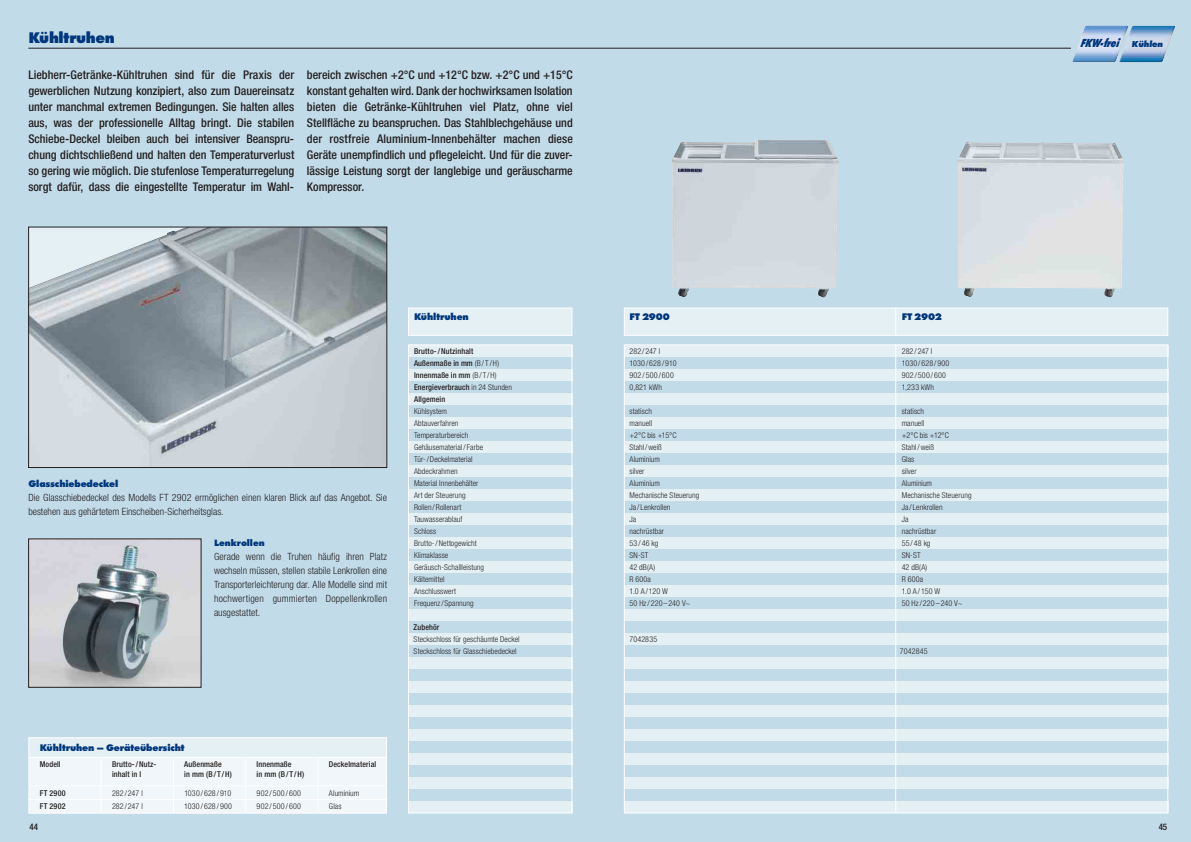
<style>
.page{position:relative;width:1191px;height:842px;background:#c2dbe8}
.page>*{position:absolute;margin:0;border:0;box-sizing:border-box;transform-origin:0 0}
.t1{font:700 expanded 16px "Futura";letter-spacing:-.025em;color:#00377c}
.t2{font:italic 700 expanded 12.1px "Futura";color:#00377c;scale:.74 1}
.t3{font:500 condensed 12px/16px "Helvetica Neue LTW1 G";color:#231f20;text-align:justify}
.t4{font:300 condensed 10px/14px "Helvetica Neue LTW1 G";color:#231f20;text-align:justify}
.t5{font:700 expanded 10px "Futura";letter-spacing:-.015em;color:#00377c}
.t6{font:700 expanded 9.5px "Futura";letter-spacing:-.005em;color:#00377c}
.t7{font:italic 700 expanded 9px "Futura";letter-spacing:-.02em;color:#00377c}
.t8{font:500 condensed 9px "Helvetica Neue LTW1 G";color:#231f20}
.t9{font:300 condensed 8px/12px "Helvetica Neue LTW1 G";letter-spacing:.005em;color:#231f20}
.t10{font:500 condensed 8px/12px "Helvetica Neue LTW1 G";letter-spacing:.01em;color:#231f20}
.t11{font:300 condensed 8px/12px "Helvetica Neue LTW1 G";letter-spacing:.025em;color:#231f20}
.t12{font:300 condensed 8px "Helvetica Neue LTW1 G";letter-spacing:.03em;color:#231f20}
.s1{font-weight:300}
</style>
<div class="page">
<img style="left:1128px;top:26px;width:47px;height:36px">
<img style="left:30px;top:229px;width:355px;height:237px">
<div style="left:28px;top:227px;width:359px;height:241px;border:1px solid #231f20"></div>
<img style="left:957px;top:142px;width:167px;height:156px">
<img style="left:672px;top:139px;width:167px;height:159px">
<hr style="left:28px;top:737px;width:73px;height:1px;background:#fff">
<hr style="left:101px;top:737px;width:286px;height:1px;background:#fff">
<svg style="left:28px;top:738px;width:359px;height:75px;background:#edf4f8"></svg>
<hr style="left:28px;top:813px;width:359px;height:1px;background:#fff">
<hr style="left:28px;top:785px;width:359px;height:1px;background:#fff">
<svg style="left:408px;top:307px;width:165px;height:29px;background:#e6f0f5"></svg>
<div style="left:408px;top:777px;width:164px;height:12px;background:#e5f0f5"></div>
<div style="left:408px;top:800px;width:164px;height:12px;background:#e5f0f5"></div>
<div style="left:408px;top:753px;width:164px;height:12px;background:#e5f0f5"></div>
<div style="left:408px;top:729px;width:164px;height:12px;background:#e5f0f5"></div>
<div style="left:408px;top:705px;width:164px;height:12px;background:#e5f0f5"></div>
<div style="left:408px;top:681px;width:164px;height:12px;background:#e5f0f5"></div>
<div style="left:408px;top:657px;width:164px;height:12px;background:#e5f0f5"></div>
<div style="left:408px;top:633px;width:164px;height:12px;background:#e5f0f5"></div>
<div style="left:408px;top:609px;width:164px;height:12px;background:#e5f0f5"></div>
<div style="left:408px;top:585px;width:164px;height:12px;background:#e5f0f5"></div>
<div style="left:408px;top:561px;width:164px;height:12px;background:#e5f0f5"></div>
<div style="left:408px;top:537px;width:164px;height:12px;background:#e5f0f5"></div>
<div style="left:408px;top:513px;width:164px;height:12px;background:#e5f0f5"></div>
<div style="left:408px;top:489px;width:164px;height:12px;background:#e5f0f5"></div>
<div style="left:408px;top:465px;width:164px;height:12px;background:#e5f0f5"></div>
<div style="left:408px;top:441px;width:164px;height:12px;background:#e5f0f5"></div>
<div style="left:408px;top:417px;width:164px;height:12px;background:#e5f0f5"></div>
<div style="left:408px;top:393px;width:164px;height:12px;background:#e5f0f5"></div>
<div style="left:408px;top:369px;width:164px;height:12px;background:#e5f0f5"></div>
<div style="left:408px;top:345px;width:164px;height:12px;background:#e5f0f5"></div>
<div style="left:408px;top:344px;width:164px;height:469px;border:1px solid #fff"></div>
<div style="left:624px;top:308px;width:543px;height:27px;background:#e5f0f5"></div>
<div style="left:624px;top:307px;width:544px;height:29px;border:1px solid #fff"></div>
<div style="left:624px;top:800px;width:544px;height:12px;background:#e5f0f5"></div>
<div style="left:624px;top:777px;width:544px;height:12px;background:#e5f0f5"></div>
<div style="left:624px;top:753px;width:544px;height:12px;background:#e5f0f5"></div>
<div style="left:624px;top:729px;width:544px;height:12px;background:#e5f0f5"></div>
<div style="left:624px;top:705px;width:544px;height:12px;background:#e5f0f5"></div>
<div style="left:624px;top:681px;width:544px;height:12px;background:#e5f0f5"></div>
<div style="left:624px;top:657px;width:544px;height:12px;background:#e5f0f5"></div>
<div style="left:624px;top:633px;width:544px;height:12px;background:#e5f0f5"></div>
<div style="left:624px;top:609px;width:544px;height:12px;background:#e5f0f5"></div>
<div style="left:624px;top:585px;width:544px;height:12px;background:#e5f0f5"></div>
<div style="left:624px;top:561px;width:544px;height:12px;background:#e5f0f5"></div>
<div style="left:624px;top:537px;width:544px;height:12px;background:#e5f0f5"></div>
<div style="left:624px;top:513px;width:544px;height:12px;background:#e5f0f5"></div>
<div style="left:624px;top:489px;width:544px;height:12px;background:#e5f0f5"></div>
<div style="left:624px;top:465px;width:544px;height:12px;background:#e5f0f5"></div>
<div style="left:624px;top:441px;width:544px;height:12px;background:#e5f0f5"></div>
<div style="left:624px;top:417px;width:544px;height:12px;background:#e5f0f5"></div>
<div style="left:624px;top:393px;width:544px;height:12px;background:#e5f0f5"></div>
<div style="left:624px;top:369px;width:544px;height:12px;background:#e5f0f5"></div>
<div style="left:624px;top:345px;width:544px;height:12px;background:#e5f0f5"></div>
<svg style="left:895px;top:307px;width:1px;height:29px"></svg>
<hr style="left:895px;top:344px;width:1px;height:469px;background:#fff">
<img style="left:30px;top:541px;width:169px;height:144px">
<img style="left:1072px;top:26px;width:56px;height:36px">
<hr style="left:28px;top:48px;width:1043px;height:1px;background:#231f20">
<h1 class="t1" style="left:28px;top:31px;width:88px">Kühltruhen</h1>
<p class="t3" style="left:28px;top:69px;width:267px">Liebherr-Getränke-Kühltruhen sind für die Praxis der gewerblichen Nutzung konzipiert, also zum Dauereinsatz unter manchmal extremen Bedingungen. Sie halten alles aus, was der professionelle Alltag bringt. Die stabilen Schiebe-Deckel bleiben auch bei intensiver Beanspru - ch ung dichtschließend und halten den Temperaturverlust so gering wie möglich. Die stufenlose Temperaturregelung sorgt dafür, dass die eingestellte Temperatur im Wahl-</p>
<p class="t3" style="left:307px;top:69px;width:267px">bereich zwischen +2°C und +12°C bzw. +2°C und +15°C konstant gehalten wird. Dank der hochwirksamen Isolation bieten die Getränke-Kühltruhen viel Platz, ohne viel Stellfläche zu beanspruchen. Das Stahlblechgehäuse und der rostfreie Aluminium-Innenbehälter machen diese Geräte unempfindlich und pflegeleicht. Und für die zuver&shy;lässige Leistung sorgt der langlebige und geräuscharme Kompressor.</p>
<p class="t5" style="left:28px;top:479px;width:92px">Glasschiebedeckel</p>
<p class="t4" style="left:28px;top:491px;width:360px">Die Glasschiebedeckel des Modells FT 2902 ermöglichen einen klaren Blick auf das Angebot. Sie bestehen aus gehärtetem Einscheiben-Sicherheitsglas.</p>
<p class="t6" style="left:214px;top:539px;width:52px">Lenkrollen</p>
<p class="t4" style="left:214px;top:550px;width:174px">Gerade wenn die Truhen häufig ihren Platz wechseln müssen, stellen stabile Lenkrollen eine Transporterleichterung dar. Alle Modelle sind mit hochwertigen gummierten Doppellenkrollen ausgestattet.</p>
<p class="t5" style="left:414px;top:312px;width:56px">Kühltruhen</p>
<p class="t5" style="left:629px;top:312px;width:42px">FT 2900</p>
<p class="t5" style="left:901px;top:312px;width:42px">FT 2902</p>
<p class="t10" style="left:414px;top:346px;width:99px">Brutto- / Nutzinhalt<br>Außenmaße in mm <span class="s1">(B / T / H)<br></span>Innenmaße in mm <span class="s1">(B / T / H)<br></span>Energieverbrauch <span class="s1">in 24 Stunden<br></span>Allgemein</p>
<p class="t9" style="left:414px;top:406px;width:72px">Kühlsystem<br>Abtauverfahren<br>Temperaturbereich<br>Gehäusematerial / Farbe<br>Tür- / Deckelmaterial<br>Abdeckrahmen<br>Material Innenbehälter<br>Art der Steuerung<br>Rollen / Rollenart<br>Tauwasserablauf<br>Schloss<br>Brutto- / Nettogewicht<br>Klimaklasse<br>Geräusch-Schallleistung<br>Kältemittel<br>Anschlusswert<br>Frequenz / Spannung</p>
<p class="t10" style="left:413px;top:622px;width:27px">Zubehör</p>
<p class="t9" style="left:413px;top:634px;width:108px">Steckschloss für geschäumte Deckel<br>Steckschloss für Glasschiebedeckel</p>
<p class="t9" style="left:629px;top:346px;width:49px">282 / 247 l<br>1030 / 628 / 910<br>902 / 500 / 600<br>0,821 kWh</p>
<p class="t9" style="left:629px;top:406px;width:71px">statisch<br>manuell<br>+2°C bis +15°C<br>Stahl / weiß<br>Aluminium<br>silver<br>Aluminium<br>Mechanische Steuerung<br>Ja / Lenkrollen<br>Ja<br>nachrüstbar<br>53 / 46 kg<br>SN-ST<br>42 dB(A)<br>R 600a<br>1.0 A / 120 W<br>50 Hz / 220 – 240 V~</p>
<p class="t9" style="left:629px;top:634px;width:29px">7042835</p>
<p class="t11" style="left:901px;top:346px;width:49px">282 / 247 l<br>1030 / 628 / 900<br>902 / 500 / 600<br>1,233 kWh</p>
<p class="t9" style="left:901px;top:406px;width:71px">statisch<br>manuell<br>+2°C bis +12°C<br>Stahl / weiß<br>Glas<br>silver<br>Aluminium<br>Mechanische Steuerung<br>Ja / Lenkrollen<br>Ja<br>nachrüstbar<br>55 / 48 kg<br>SN-ST<br>42 dB(A)<br>R 600a<br>1.0 A / 150 W<br>50 Hz / 220 – 240 V~</p>
<p class="t9" style="left:900px;top:646px;width:29px">7042845</p>
<p class="t5" style="left:40px;top:744px;width:146px">Kühltruhen – Geräteübersicht</p>
<p class="t10" style="left:40px;top:760px;width:23px">Modell</p>
<p class="t10" style="left:112px;top:761px;width:46px;line-height:10px">Brutto- / Nutz&shy;inhalt in l</p>
<p class="t10" style="left:184px;top:761px;width:49px;line-height:10px">Außenmaße<br>in mm (B / T / H)</p>
<p class="t10" style="left:257px;top:761px;width:49px;line-height:10px">Innenmaße<br>in mm (B / T / H)</p>
<p class="t10" style="left:329px;top:760px;width:49px">Deckelmaterial</p>
<p class="t10" style="left:40px;top:788px;width:27px">FT 2900</p>
<p class="t9" style="left:112px;top:788px;width:32px">282 / 247 l</p>
<p class="t9" style="left:184px;top:788px;width:49px">1030 / 628 / 910</p>
<p class="t12" style="left:257px;top:790px;width:46px">902 / 500 / 600</p>
<p class="t9" style="left:329px;top:788px;width:32px">Aluminium</p>
<p class="t10" style="left:40px;top:801px;width:27px">FT 2902</p>
<p class="t9" style="left:112px;top:801px;width:32px">282 / 247 l</p>
<p class="t11" style="left:184px;top:801px;width:49px">1030 / 628 / 900</p>
<p class="t12" style="left:257px;top:803px;width:46px">902 / 500 / 600</p>
<p class="t9" style="left:329px;top:801px;width:14px">Glas</p>
<p class="t2" style="left:1079px;top:38px;width:54px">FKW-frei</p>
<p class="t7" style="left:1131px;top:41px;width:33px">Kühlen</p>
<p class="t8" style="left:29px;top:823px;width:10px">44</p>
<p class="t8" style="left:1158px;top:823px;width:10px">45</p>
</div>
